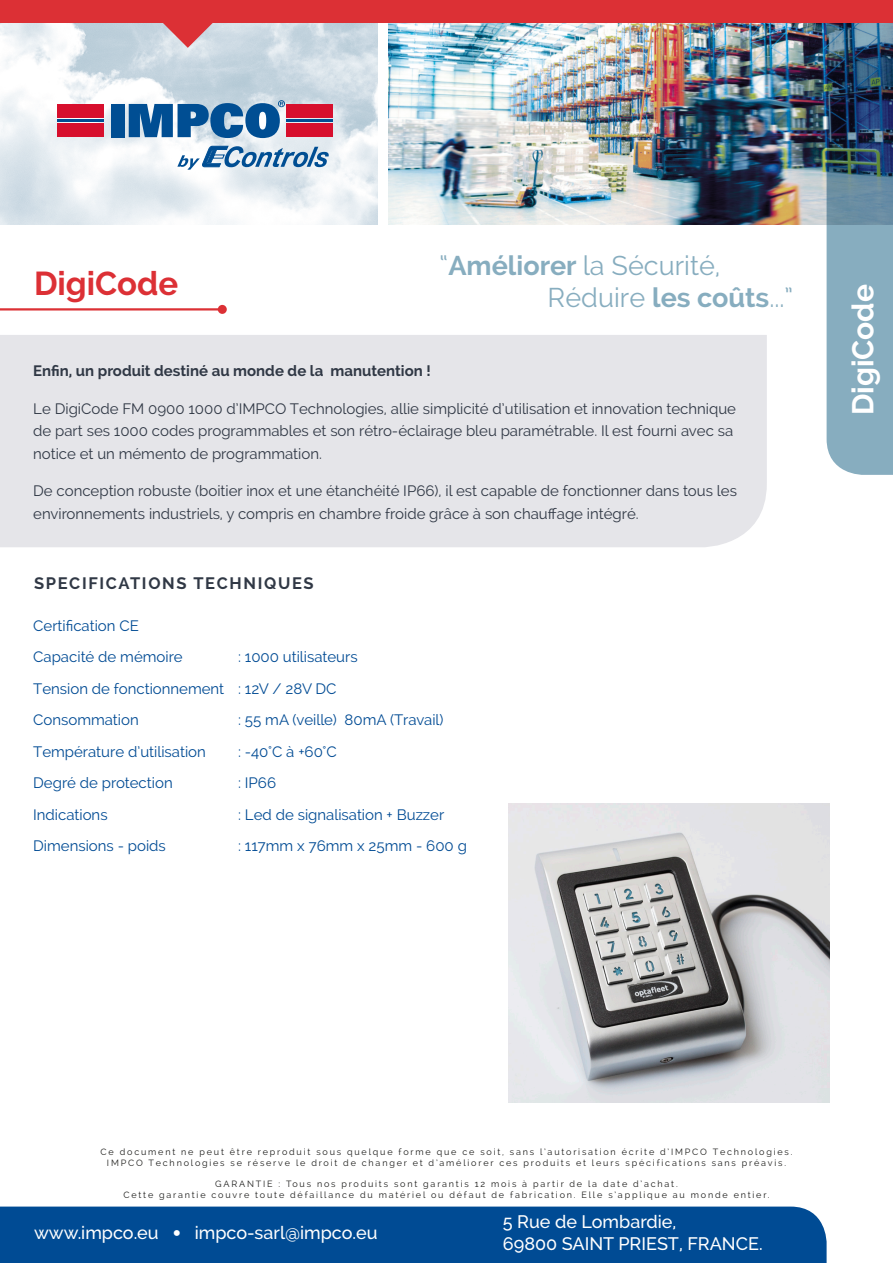
<style>
.page{position:relative;width:893px;height:1263px;background:#fff}
.page>*{position:absolute;margin:0;border:0;box-sizing:border-box;transform-origin:0 0}
.t1{font:700 33px "Raleway";color:#dc3035}
.t2{font:700 30px "Raleway";color:#fff}
.t3{font:27px/32.4px "Raleway";color:#87adbf}
.t4{font:500 18px/21.6px "Raleway";color:#fff}
.t5{font:700 16.5px "Raleway";letter-spacing:.1em;color:#303845}
.t6{font:15px/22.5px "Raleway";color:#303845}
.List_Paragraph{font:15px "Raleway";color:#004b94}
.t7{font:700 15px "Raleway";color:#303845}
.t8{font:9px "Raleway";letter-spacing:.2em;color:#1d1d1b}
.s1{font-weight:700}
.s2{font-family:"DIN Pro";font-weight:700}
</style>
<div class="page">
<div style="left:0;top:335px;width:767px;height:212px;background:#e5e5e9"></div>
<img style="left:388px;top:23px;width:439px;height:202px">
<img style="left:0;top:23px;width:377px;height:202px">
<div style="left:111px;top:104px;width:13px;height:33px;background:#004e93"></div>
<svg style="left:129px;top:100px;width:156px;height:38px;background:#5588b5"></svg>
<div style="left:57px;top:104px;width:46px;height:14px;background:#d70f2d"></div>
<div style="left:57px;top:123px;width:46px;height:14px;background:#d70f2d"></div>
<hr style="left:57px;top:119px;width:46px;height:3px;background:#004e93">
<div style="left:286px;top:104px;width:46px;height:14px;background:#d70f2d"></div>
<div style="left:286px;top:123px;width:46px;height:14px;background:#d70f2d"></div>
<hr style="left:286px;top:119px;width:46px;height:3px;background:#004e93">
<svg style="left:177px;top:146px;width:152px;height:24px"></svg>
<hr style="left:0;top:308px;width:222px;height:2px;background:#dc3035">
<div style="left:218px;top:305px;width:9px;height:9px;background:#dc3035;border-radius:50%"></div>
<svg style="left:827px;top:23px;width:66px;height:452px;background:#66889e"></svg>
<div style="left:0;top:1206px;width:827px;height:57px;background:#004b94"></div>
<div style="left:0;top:0;width:893px;height:23px;background:#dc3035"></div>
<svg style="left:143px;top:23px;width:89px;height:25px;background:#d3acb4"></svg>
<img style="left:508px;top:804px;width:322px;height:298px">
<p class="t1" style="left:34px;top:265px;width:146px">DigiCode</p>
<h3 class="t3" style="left:548px;top:249px;width:247px;text-indent:-108px">“<span class="s1">Améliorer</span> la Sécurité,<br>Réduire <span class="s1">les coûts</span>...”</h3>
<p class="t7" style="left:33px;top:362px;width:399px">Enfin, un produit destiné au monde de la manutention !</p>
<p class="t6" style="left:33px;top:397px;width:704px">Le DigiCode FM 0900 1000 d’IMPCO Technologies, allie simplicité d’utilisation et innovation technique de part ses 1000 codes programmables et son rétro-éclairage bleu paramétrable. Il est fourni avec sa notice et un mémento de programmation.</p>
<p class="t6" style="left:33px;top:480px;width:705px">De conception robuste (boitier inox et une étanchéité IP66), il est capable de fonctionner dans tous les environnements industriels, y compris en chambre froide grâce à son chauffage intégré.</p>
<p class="t5" style="left:34px;top:573px;width:281px">SPECIFICATIONS TECHNIQUES</p>
<p class="List_Paragraph" style="left:33px;top:617px;width:107px">Certification CE</p>
<p class="List_Paragraph" style="left:33px;top:648px;width:151px">Capacité de mémoire</p>
<p class="List_Paragraph" style="left:33px;top:680px;width:193px">Tension de fonctionnement</p>
<p class="List_Paragraph" style="left:33px;top:711px;width:107px">Consommation</p>
<p class="List_Paragraph" style="left:33px;top:743px;width:174px">Température d’utilisation</p>
<p class="List_Paragraph" style="left:33px;top:774px;width:141px">Degré de protection</p>
<p class="List_Paragraph" style="left:33px;top:806px;width:76px">Indications</p>
<p class="List_Paragraph" style="left:33px;top:837px;width:134px">Dimensions - poids</p>
<p class="List_Paragraph" style="left:238px;top:648px;width:121px">: 1000 utilisateurs</p>
<p class="List_Paragraph" style="left:238px;top:680px;width:100px">: 12V / 28V DC</p>
<p class="List_Paragraph" style="left:238px;top:711px;width:207px">: 55 mA (veille) 80mA (Travail)</p>
<p class="List_Paragraph" style="left:238px;top:743px;width:100px">: -40°C à +60°C</p>
<p class="List_Paragraph" style="left:238px;top:774px;width:40px">: IP66</p>
<p class="List_Paragraph" style="left:238px;top:806px;width:208px">: Led de signalisation + Buzzer</p>
<p class="List_Paragraph" style="left:238px;top:837px;width:230px">: 117mm x 76mm x 25mm - 600 g</p>
<h2 class="t2" style="left:846px;top:415px;width:133px;rotate:-90deg">DigiCode</h2>
<p class="t8" style="left:101px;top:1146px;width:693px">Ce document ne peut être reproduit sous quelque forme que ce soit, sans l’autorisation écrite d’IMPCO Technologies.</p>
<p class="t8" style="left:107px;top:1157px;width:681px">IMPCO Technologies se réserve le droit de changer et d’améliorer ces produits et leurs spécifications sans préavis.</p>
<p class="t8" style="left:215px;top:1179px;width:464px">GARANTIE : Tous nos produits sont garantis 12 mois à partir de la date d’achat.</p>
<p class="t8" style="left:123px;top:1190px;width:648px">Cette garantie couvre toute défaillance du matériel ou défaut de fabrication. Elle s’applique au monde entier.</p>
<p class="t4" style="left:34px;top:1222px;width:345px">www.impco.eu <span class="s2">•</span> impco-sarl@impco.eu</p>
<p class="t4" style="left:503px;top:1211px;width:261px">5 Rue de Lombardie,<br>69800 SAINT PRIEST, FRANCE.</p>
</div>
